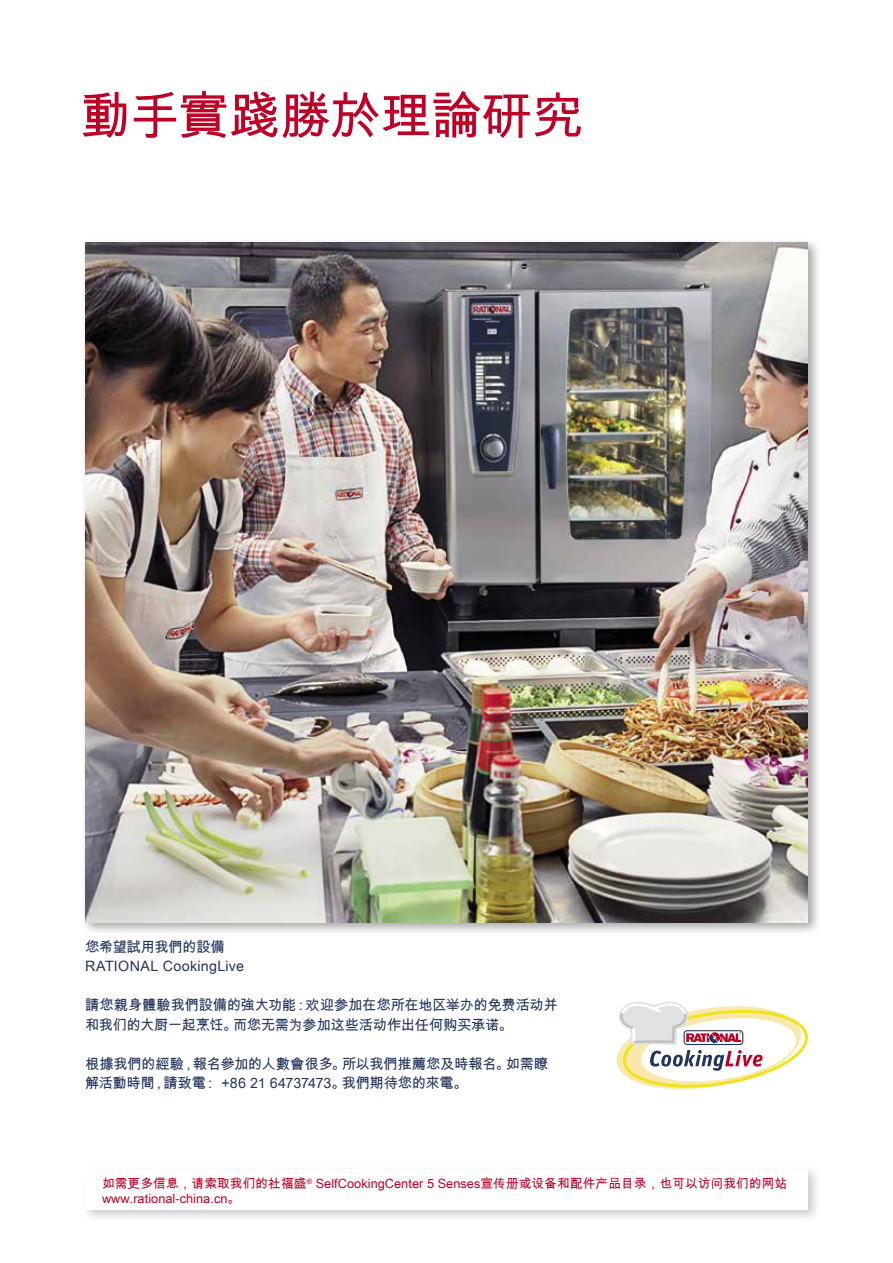
<style>
.page{position:relative;width:893px;height:1263px;background:#fff}
.page>*{position:absolute;margin:0;border:0;box-sizing:border-box;transform-origin:0 0}
.t1{font:51px "Arial Unicode MS";letter-spacing:-.01em;color:#be0027}
.t2{font:14.25px/19.5px "Arial Unicode MS";letter-spacing:-.015em;color:#23345e}
.t3{font:14.25px/19.5px "Arial Unicode MS";letter-spacing:.015em;color:#23345e}
.t4{font:12.75px/15px "Arial Unicode MS";letter-spacing:.005em;color:#be0027}
</style>
<div class="page">
<div style="left:80px;top:1165px;width:741px;height:58px;background:#000;opacity:.35"></div>
<div style="left:85px;top:1169px;width:723px;height:41px;background:#fff"></div>
<div style="left:80px;top:238px;width:741px;height:698px;background:#000;opacity:.35"></div>
<img style="left:85px;top:242px;width:723px;height:681px">
<svg style="left:617px;top:1001px;width:191px;height:88px"></svg>
<h1 class="t1" style="left:80px;top:79px;width:505px">動手實踐勝於理論研究</h1>
<p class="t3" style="left:85px;top:936px;width:161px">您希望試用我們的設備<br>RATIONAL CookingLive</p>
<p class="t2" style="left:85px;top:995px;width:474px">請您親身體驗我們設備的強大功能：欢迎参加在您所在地区举办的免费活动并和我们的大厨一起烹饪。而您无需为参加这些活动作出任何购买承诺。</p>
<p class="t2" style="left:85px;top:1053px;width:464px">根據我們的經驗，報名參加的人數會很多。所以我們推薦您及時報名。如需瞭解活動時間，請致電： +86 21 64737473。我們期待您的來電。</p>
<p class="t4" style="left:102px;top:1176px;width:687px">如需更多信息，请索取我们的社福盛<sup>®</sup> SelfCookingCenter 5 Senses宣传册或设备和配件产品目录，也可以访问我们的网站www.rational-china.cn。</p>
</div>
